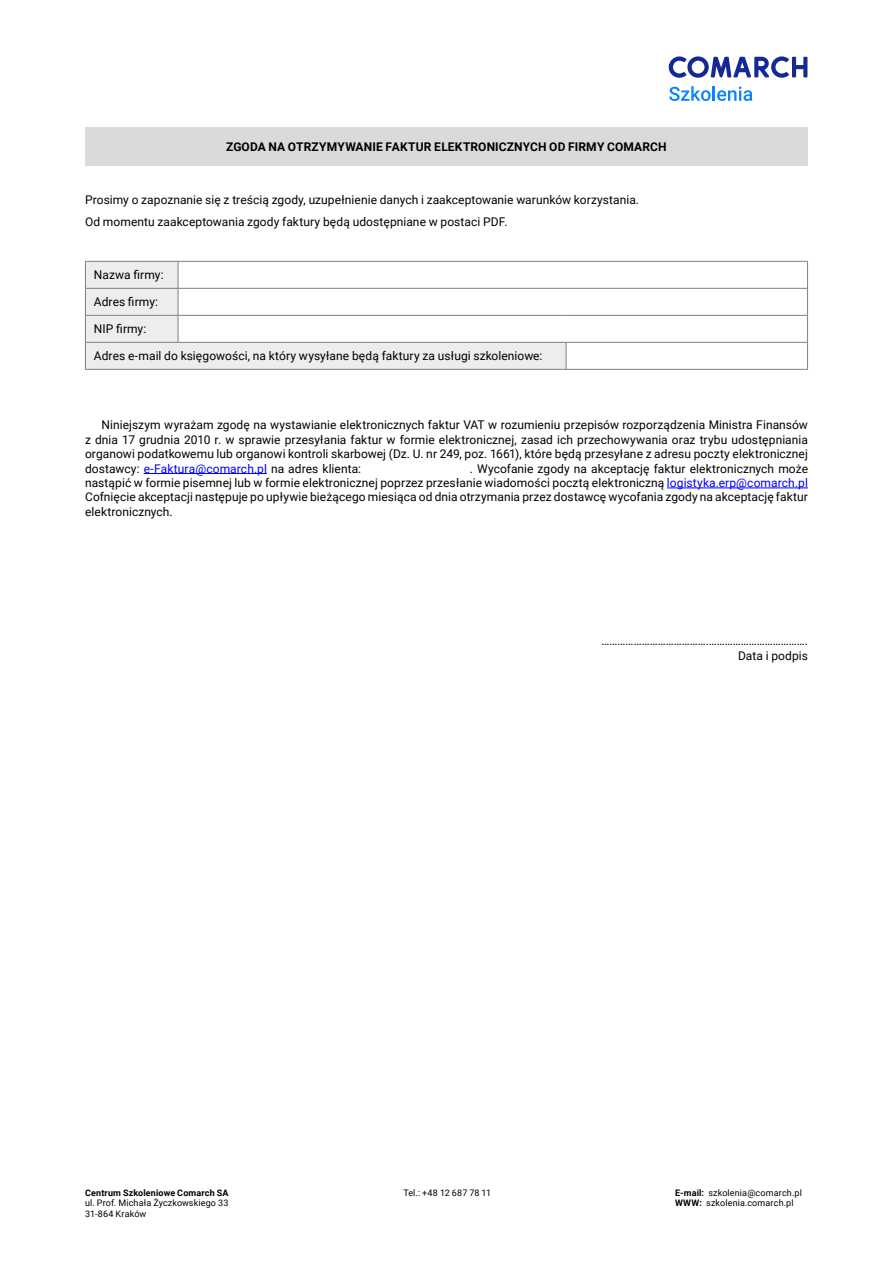
<style>
.page{position:relative;width:893px;height:1263px;background:#fff}
.page>*{position:absolute;margin:0;border:0;box-sizing:border-box;transform-origin:0 0}
.t1{font:12px/14.4px "Roboto";letter-spacing:.005em;color:#000;text-align:justify}
.t2{font:700 12px "Roboto";letter-spacing:.015em;color:#000}
.t3{font:9px/10.8px "Roboto";letter-spacing:.015em;color:#000}
.t4{font:700 9px "Roboto";letter-spacing:.015em;color:#000}
.s1{color:#00f}
.s2{font-weight:700}
</style>
<div class="page">
<svg style="left:668px;top:56px;width:139px;height:22px"></svg>
<svg style="left:669px;top:86px;width:83px;height:15px"></svg>
<hr style="left:144px;top:473px;width:123px;height:1px;background:#00f">
<hr style="left:667px;top:488px;width:141px;height:1px;background:#00f">
<div style="left:85px;top:128px;width:723px;height:38px;background:#dadada"></div>
<svg style="left:86px;top:262px;width:480px;height:107px"></svg>
<hr style="left:85px;top:261px;width:93px;height:1px;background:#7f7f7f">
<hr style="left:178px;top:261px;width:388px;height:1px;background:#7f7f7f">
<hr style="left:566px;top:261px;width:242px;height:1px;background:#7f7f7f">
<hr style="left:85px;top:288px;width:93px;height:1px;background:#7f7f7f">
<hr style="left:178px;top:288px;width:388px;height:1px;background:#7f7f7f">
<hr style="left:566px;top:288px;width:242px;height:1px;background:#7f7f7f">
<hr style="left:85px;top:315px;width:93px;height:1px;background:#7f7f7f">
<hr style="left:178px;top:315px;width:388px;height:1px;background:#7f7f7f">
<svg style="left:178px;top:262px;width:1px;height:80px"></svg>
<hr style="left:566px;top:315px;width:242px;height:1px;background:#7f7f7f">
<hr style="left:85px;top:342px;width:93px;height:1px;background:#7f7f7f">
<svg style="left:85px;top:262px;width:1px;height:107px"></svg>
<hr style="left:178px;top:342px;width:388px;height:1px;background:#7f7f7f">
<hr style="left:566px;top:342px;width:242px;height:1px;background:#7f7f7f">
<svg style="left:566px;top:343px;width:1px;height:26px"></svg>
<svg style="left:807px;top:262px;width:1px;height:107px"></svg>
<hr style="left:85px;top:369px;width:93px;height:1px;background:#7f7f7f">
<hr style="left:178px;top:369px;width:388px;height:1px;background:#7f7f7f">
<hr style="left:566px;top:369px;width:242px;height:1px;background:#7f7f7f">
<p class="t2" style="left:226px;top:139px;width:442px">ZGODA NA OTRZYMYWANIE FAKTUR ELEKTRONICZNYCH OD FIRMY COMARCH</p>
<p class="t1" style="left:85px;top:188px;width:556px;line-height:21.9px">Prosimy o zapoznanie się z treścią zgody, uzupełnienie danych i zaakceptowanie warunków korzystania.<br>Od momentu zaakceptowania zgody faktury będą udostępniane w postaci PDF.</p>
<p class="t1" style="left:94px;top:267px;width:71px">Nazwa firmy:</p>
<p class="t1" style="left:94px;top:294px;width:66px">Adres firmy:</p>
<p class="t1" style="left:94px;top:321px;width:54px">NIP firmy:</p>
<p class="t1" style="left:94px;top:348px;width:450px">Adres e-mail do księgowości, na który wysyłane będą faktury za usługi szkoleniowe:</p>
<p class="t1" style="left:85px;top:417px;width:724px;text-indent:16px">Niniejszym wyrażam zgodę na wystawianie elektronicznych faktur VAT w rozumieniu przepisów rozporządzenia Ministra Finansów z dnia 17 grudnia 2010 r. w sprawie przesyłania faktur w formie elektronicznej, zasad ich przechowywania oraz trybu udostępniania organowi podatkowemu lub organowi kontroli skarbowej (Dz. U. nr 249, poz. 1661), które będą przesyłane z adresu poczty elektronicznej dostawcy: <span class="s1">e-Faktura@comarch.pl</span> na adres klienta:</p>
<p class="t1" style="left:85px;top:461px;width:724px;text-indent:385px">. Wycofanie zgody na akceptację faktur elektronicznych może nastąpić w formie pisemnej lub w formie elektronicznej poprzez przesłanie wiadomości pocztą elektroniczną <span class="s1">logistyka.erp@comarch.pl </span>Cofnięcie akceptacji następuje po upływie bieżącego miesiąca od dnia otrzymania przez dostawcę wycofania zgody na akceptację faktur elektronicznych.</p>
<p class="t1" style="left:602px;top:633px;width:208px;text-align:right">………………………………….……………………………….<br>Data i podpis</p>
<p class="t4" style="left:85px;top:1186px;width:145px">Centrum Szkoleniowe Comarch SA</p>
<p class="t3" style="left:85px;top:1197px;width:145px">ul. Prof. Michała Życzkowskiego 33<br>31-864 Kraków</p>
<p class="t3" style="left:675px;top:1187px;width:128px"><span class="s2">E-mail:</span> szkolenia@comarch.pl<br><span class="s2">WWW:</span> szkolenia.comarch.pl</p>
<p class="t3" style="left:403px;top:1187px;width:89px">Tel.: +48 12 687 78 11</p>
</div>
